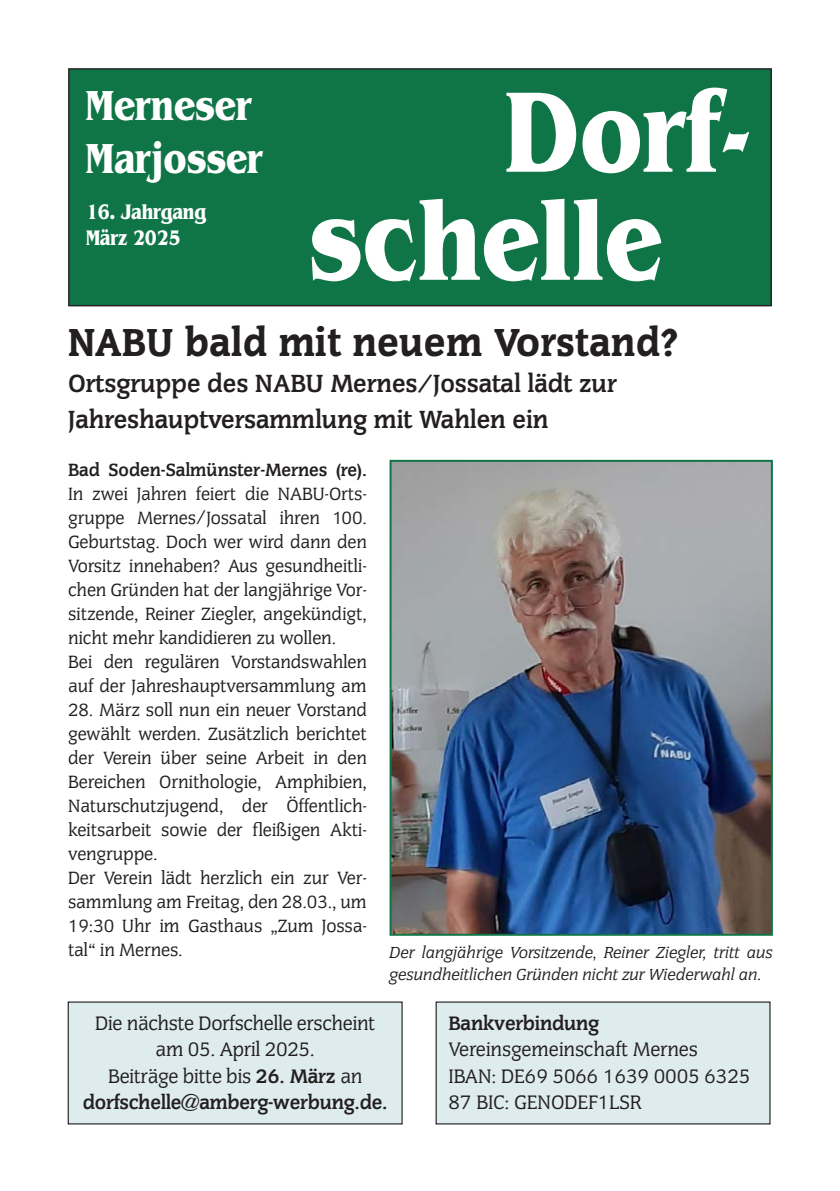
<style>
.page{position:relative;width:840px;height:1191px;background:#fff}
.page>*{position:absolute;margin:0;border:0;box-sizing:border-box;transform-origin:0 0}
.t1{font:700 120px/108px "Benguiat Std";color:#fff;scale:.8 1}
.t2{font:44px "Congress CG Heavy";color:#231f20}
.t3{font:700 44px/52.8px "Benguiat Std";color:#fff;scale:.8 1}
.t4{font:700 28px/36px "Congress CG";color:#231f20}
.t5{font:22px/26.4px "Congress CG";letter-spacing:-.01em;color:#231f20;text-align:center}
.t6{font:700 22px/26.4px "Benguiat Std";letter-spacing:-.01em;color:#fff;scale:.8 1}
.t7{font:700 22px "Congress CG";letter-spacing:-.01em;color:#231f20}
.t8{font:20px/24px "Congress CG";color:#231f20}
.t9{font:700 20px "Congress CG";color:#231f20}
.t10{font:italic 18px/21.6px "Congress CG";color:#231f20}
.s1{font-weight:700}
</style>
<div class="page">
<div style="left:69px;top:69px;width:701px;height:237px;background:#107546"></div>
<div style="left:68px;top:68px;width:703px;height:238px;border:1px solid #231f20"></div>
<div style="left:68px;top:1002px;width:334px;height:122px;background:#deecee"></div>
<div style="left:436px;top:1002px;width:333px;height:122px;background:#deecee"></div>
<img style="left:392px;top:463px;width:377px;height:469px">
<div style="left:389px;top:460px;width:383px;height:475px;border:2px solid #107546"></div>
<h2 class="t3" style="left:86px;top:79px;width:222px">Merneser<br>Marjosser</h2>
<h1 class="t1" style="left:308px;top:78px;width:556px;text-indent:196px">Dorf&shy;schelle</h1>
<p class="t6" style="left:86px;top:198px;width:152px">16. Jahrgang<br>März 2025</p>
<h2 class="t2" style="left:68px;top:314px;width:612px">NABU bald mit neuem Vorstand?</h2>
<h3 class="t4" style="left:68px;top:365px;width:550px">Ortsgruppe des NABU Mernes/Jossatal lädt zur<br>Jahreshauptversammlung mit Wahlen ein</h3>
<p class="t9" style="left:68px;top:457px;width:300px">Bad Soden-Salmünster-Mernes (re).</p>
<p class="t8" style="left:68px;top:482px;width:300px">In zwei Jahren feiert die NABU-Orts&shy;gruppe Mernes/Jossatal ihren 100.<br>Geburtstag. Doch wer wird dann den Vorsitz innehaben? Aus gesundheitli&shy;chen Gründen hat der langjährige Vor&shy;sitzende, Reiner Ziegler, angekündigt, nicht mehr kandidieren zu wollen.<br>Bei den regulären Vorstandswahlen auf der Jahreshauptversammlung am</p>
<p class="t8" style="left:68px;top:698px;width:300px">28. März soll nun ein neuer Vorstand gewählt werden. Zusätzlich berichtet der Verein über seine Arbeit in den<br>Bereichen Ornithologie, Amphibien,<br>Naturschutzjugend, der Öffentlich&shy;keitsarbeit sowie der fleißigen Akti&shy;vengruppe.<br>Der Verein lädt herzlich ein zur Ver&shy;sammlung am Freitag, den 28.03., um<br>19:30 Uhr im Gasthaus „Zum Jossa&shy;tal“ in Mernes.</p>
<p class="t10" style="left:389px;top:942px;width:384px">Der langjährige Vorsitzende, Reiner Ziegler, tritt aus gesundheitlichen Gründen nicht zur Wiederwahl an.</p>
<p class="t5" style="left:83px;top:1010px;width:306px">Die nächste Dorfschelle erscheint am 05. April 2025.<br>Beiträge bitte bis <span class="s1">26. März</span> an <span class="s1">dorfschelle@amberg-werbung.de.</span></p>
<p class="t7" style="left:448px;top:1009px;width:152px">Bankverbindung</p>
<p class="t5" style="left:448px;top:1036px;width:303px;text-align:left">Vereinsgemeinschaft Mernes<br>IBAN: DE69 5066 1639 0005 6325<br>87 BIC: GENODEF1LSR</p>
</div>
